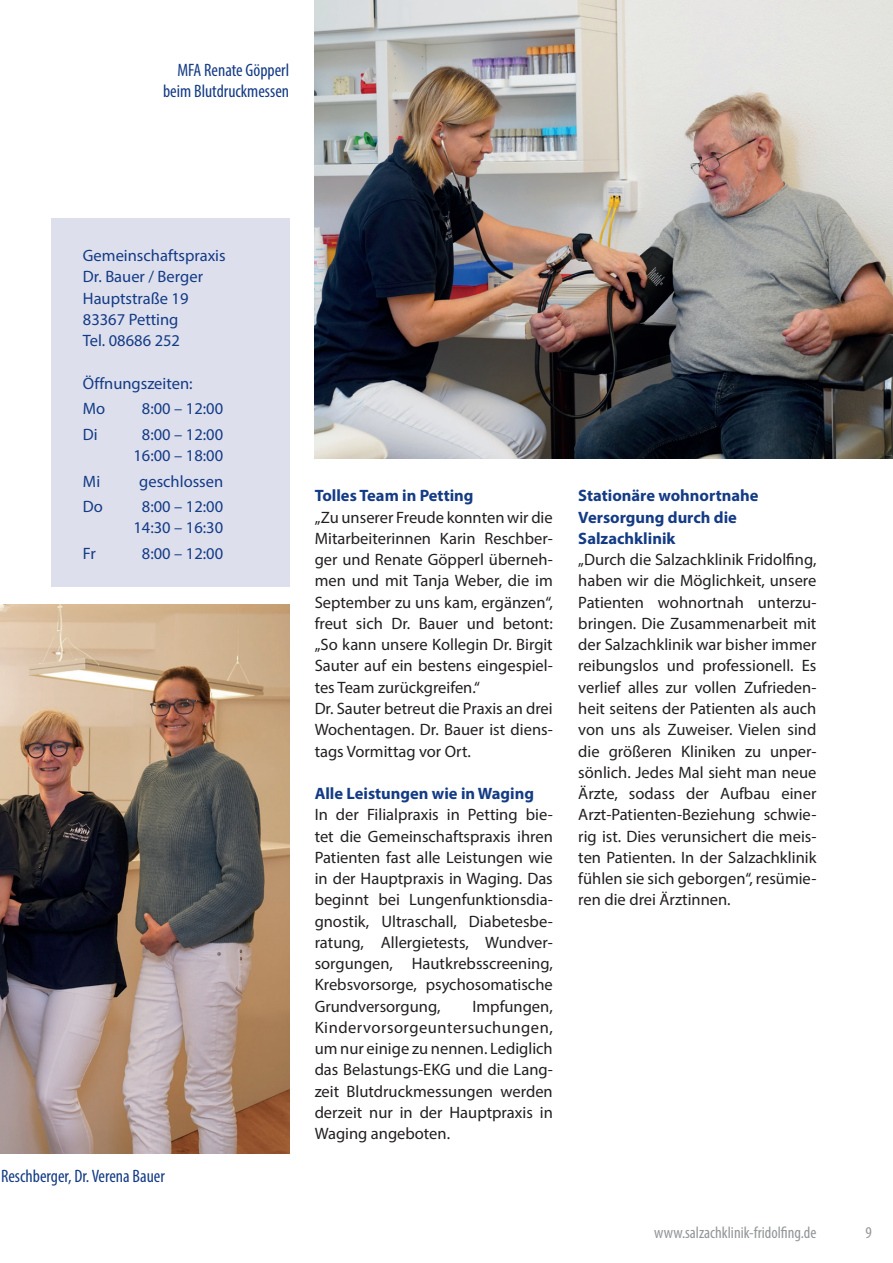
<style>
.page{position:relative;width:893px;height:1263px;background:#fff}
.page>*{position:absolute;margin:0;border:0;box-sizing:border-box;transform-origin:0 0}
.Bildtext{font:condensed 18px/21.3px "Myriad Pro";color:#143b85;text-align:right}
.Fließtext{font:16.5px/21.3px "Myriad Pro";color:#231f20;text-align:justify}
.Zwischenüberschrift_Abst_vor{font:16.5px/21.3px "Myriad Pro";color:#143b85;text-align:center}
.Zwischenüberschrift_Abst_vor-2{font:700 16.5px/21.3px "Myriad Pro";color:#143b85}
.t1{font:condensed 16.5px "Myriad Pro";color:#939598}
</style>
<div class="page">
<img style="left:0;top:605px;width:289px;height:548px">
<img style="left:315px;top:0;width:578px;height:459px">
<div style="left:51px;top:218px;width:238px;height:369px;background:#dddfed"></div>
<p class="Bildtext" style="left:163px;top:59px;width:128px">MFA Renate Göpperl beim Blutdruckmessen</p>
<p class="Zwischenüberschrift_Abst_vor" style="left:83px;top:245px;width:144px;text-align:left">Gemeinschaftspraxis<br>Dr. Bauer / Berger<br>Hauptstraße 19<br>83367 Petting<br>Tel. 08686 252</p>
<p class="Zwischenüberschrift_Abst_vor" style="left:83px;top:372px;width:111px">Öffnungszeiten:</p>
<p class="Zwischenüberschrift_Abst_vor" style="left:83px;top:398px;width:24px">Mo</p>
<p class="Zwischenüberschrift_Abst_vor" style="left:142px;top:398px;width:83px">8:00 – 12:00</p>
<p class="Zwischenüberschrift_Abst_vor" style="left:83px;top:423px;width:16px">Di</p>
<p class="Zwischenüberschrift_Abst_vor" style="left:133px;top:423px;width:91px">8:00 – 12:00<br>16:00 – 18:00</p>
<p class="Zwischenüberschrift_Abst_vor" style="left:83px;top:470px;width:19px">Mi</p>
<p class="Zwischenüberschrift_Abst_vor" style="left:139px;top:470px;width:86px">geschlossen</p>
<p class="Zwischenüberschrift_Abst_vor" style="left:83px;top:496px;width:22px">Do</p>
<p class="Zwischenüberschrift_Abst_vor" style="left:133px;top:496px;width:91px">8:00 – 12:00<br>14:30 – 16:30</p>
<p class="Zwischenüberschrift_Abst_vor" style="left:83px;top:542px;width:15px">Fr</p>
<p class="Zwischenüberschrift_Abst_vor" style="left:142px;top:542px;width:83px">8:00 – 12:00</p>
<p class="Bildtext" style="left:1px;top:1165px;width:165px">Reschberger, Dr. Verena Bauer</p>
<p class="Zwischenüberschrift_Abst_vor-2" style="left:315px;top:485px;width:160px">Tolles Team in Petting</p>
<p class="Fließtext" style="left:315px;top:506px;width:240px;text-align:left">„Zu unserer Freude konnten wir die<br>Mitarbeiterinnen Karin Reschber&shy;ger und Renate Göpperl überneh&shy;men und mit Tanja Weber, die im<br>September zu uns kam, ergänzen“, freut sich Dr. Bauer und betont: „So kann unsere Kollegin Dr. Birgit<br>Sauter auf ein bestens eingespiel&shy;tes Team zurückgreifen.“<br>Dr. Sauter betreut die Praxis an drei<br>Wochentagen. Dr. Bauer ist diens&shy;tags Vormittag vor Ort.</p>
<p class="Zwischenüberschrift_Abst_vor-2" style="left:315px;top:782px;width:221px">Alle Leistungen wie in Waging</p>
<p class="Fließtext" style="left:315px;top:804px;width:240px">In der Filialpraxis in Petting bie&shy;tet die Gemeinschaftspraxis ihren Patienten fast alle Leistungen wie in der Hauptpraxis in Waging. Das beginnt bei Lungenfunktionsdia&shy;gnostik, Ultraschall, Diabetesbe&shy;ratung, Allergietests, Wundver&shy;sorgungen, Hautkrebsscreening, Krebsvorsorge, psychosomatische Grundversorgung,</p>
<p class="Fließtext" style="left:315px;top:995px;width:240px;text-indent:158px">Impfungen, Kindervorsorgeuntersuchungen, um nur einige zu nennen. Lediglich das Belastungs-EKG und die Lang&shy;zeit Blutdruckmessungen werden derzeit nur in der Hauptpraxis in Waging angeboten.</p>
<p class="Zwischenüberschrift_Abst_vor-2" style="left:578px;top:485px;width:182px">Stationäre wohnortnahe<br>Versorgung durch die<br>Salzachklinik</p>
<p class="Fließtext" style="left:578px;top:549px;width:240px">„Durch die Salzachklinik Fridolfing, haben wir die Möglichkeit, unsere Patienten wohnortnah unterzu&shy;bringen. Die Zusammenarbeit mit der Salzachklinik war bisher immer reibungslos und professionell. Es verlief alles zur vollen Zufrieden&shy;heit seitens der Patienten als auch von uns als Zuweiser. Vielen sind die größeren Kliniken zu unper&shy;sönlich. Jedes Mal sieht man neue Ärzte, sodass der Aufbau einer Arzt-Patienten-Beziehung schwie&shy;rig ist. Dies verunsichert die meis&shy;ten Patienten. In der Salzachklinik fühlen sie sich geborgen“, resümie&shy;ren die drei Ärztinnen.</p>
<p class="t1" style="left:654px;top:1223px;width:164px">www.salzachklinik-fridolfing.de</p>
<p class="t1" style="left:865px;top:1223px;width:8px">9</p>
</div>
